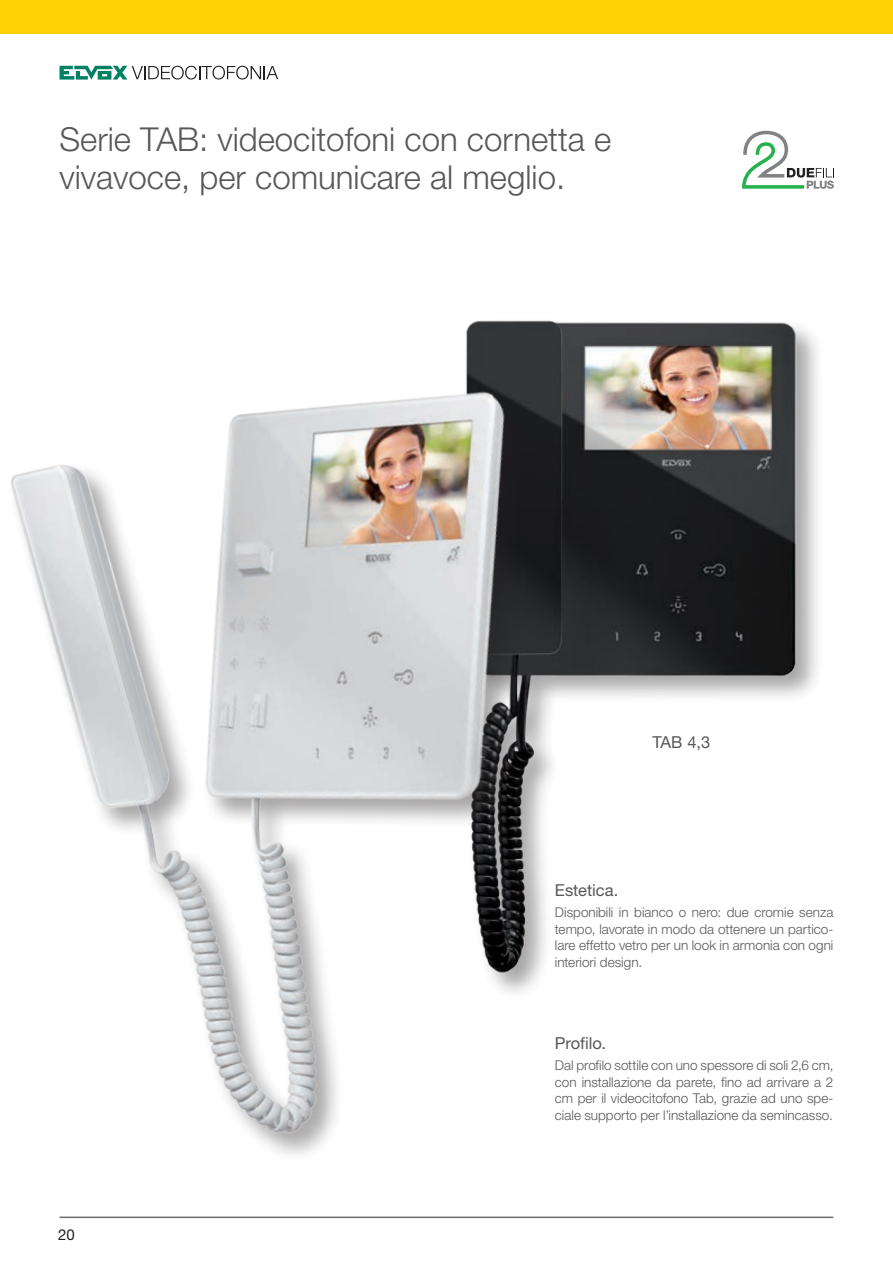
<style>
.page{position:relative;width:893px;height:1263px;background:#fff}
.page>*{position:absolute;margin:0;border:0;box-sizing:border-box;transform-origin:0 0}
.t1{font:300 33px/37.5px "Helvetica Neue LT Std";color:#57585a}
.t2{font:16.5px "Helvetica Neue LT Std";color:#57585a}
.t3{font:15px "Helvetica Neue LT Std";color:#231f20}
.t4{font:300 13.5px/16.5px "Helvetica Neue LT Std";color:#57585a;text-align:justify}
</style>
<div class="page">
<svg style="left:60px;top:66px;width:218px;height:14px"></svg>
<div style="left:0;top:0;width:893px;height:34px;background:#fed105"></div>
<hr style="left:60px;top:1216px;width:773px;height:2px;background:#6c6d70">
<img style="left:637px;top:322px;width:179px;height:375px">
<img style="left:11px;top:320px;width:626px;height:835px">
<svg style="left:742px;top:131px;width:92px;height:58px"></svg>
<h1 class="t1" style="left:60px;top:120px;width:553px">Serie TAB: videocitofoni con cornetta e vivavoce, per comunicare al meglio.</h1>
<p class="t2" style="left:652px;top:732px;width:59px">TAB 4,3</p>
<p class="t2" style="left:555px;top:880px;width:65px">Estetica.</p>
<p class="t4" style="left:555px;top:904px;width:280px">Disponibili in bianco o nero: due cromie senza tempo, lavorate in modo da ottenere un partico&shy;lare effetto vetro per un look in armonia con ogni interiori design.</p>
<p class="t3" style="left:58px;top:1225px;width:18px">20</p>
<p class="t2" style="left:555px;top:1034px;width:53px">Profilo.</p>
<p class="t4" style="left:555px;top:1057px;width:280px">Dal profilo sottile con uno spessore di soli 2,6 cm, con installazione da parete, fino ad arrivare a 2 cm per il videocitofono Tab, grazie ad uno spe&shy;ciale supporto per l’installazione da semincasso.</p>
</div>
